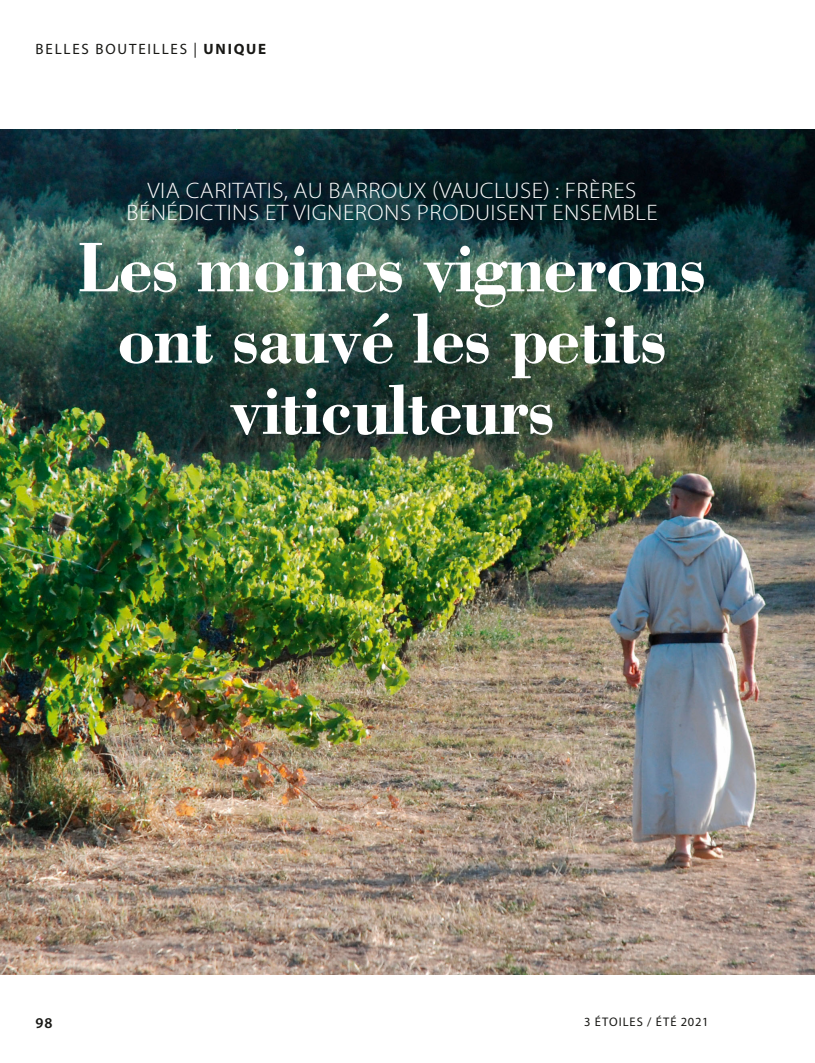
<style>
.page{position:relative;width:815px;height:1063px;background:#fff}
.page>*{position:absolute;margin:0;border:0;box-sizing:border-box;transform-origin:0 0}
.t1{font:700 72.5px/71.2px "Bodoni Std";letter-spacing:-.02em;color:#fff;text-align:center;scale:.95 1}
.t2{font:300 22.5px/22.5px "Myriad Pro";letter-spacing:.02em;color:#fff;text-align:center;scale:1.07 1}
.t3{font:15px "Myriad Pro";letter-spacing:.12em;color:#181815}
.t4{font:600 15px "Myriad Pro";color:#181815}
.t5{font:12.5px "Myriad Pro";letter-spacing:.08em;color:#181815}
.s1{font-weight:700}
</style>
<div class="page">
<img style="left:0;top:130px;width:815px;height:844px">
<p class="t3" style="left:36px;top:43px;width:232px">BELLES BOUTEILLES | <span class="s1">UNIQUE</span></p>
<p class="t2" style="left:126px;top:181px;width:498px">VIA CARITATIS, AU BARROUX (VAUCLUSE) : FRÈRES<br>BÉNÉDICTINS ET VIGNERONS PRODUISENT ENSEMBLE</p>
<h1 class="t1" style="left:78px;top:238px;width:663px">Les moines vignerons ont sauvé les petits viticulteurs</h1>
<p class="t4" style="left:35px;top:1017px;width:18px">98</p>
<p class="t5" style="left:584px;top:1017px;width:126px">3 ÉTOILES / ÉTÉ 2021</p>
</div>
